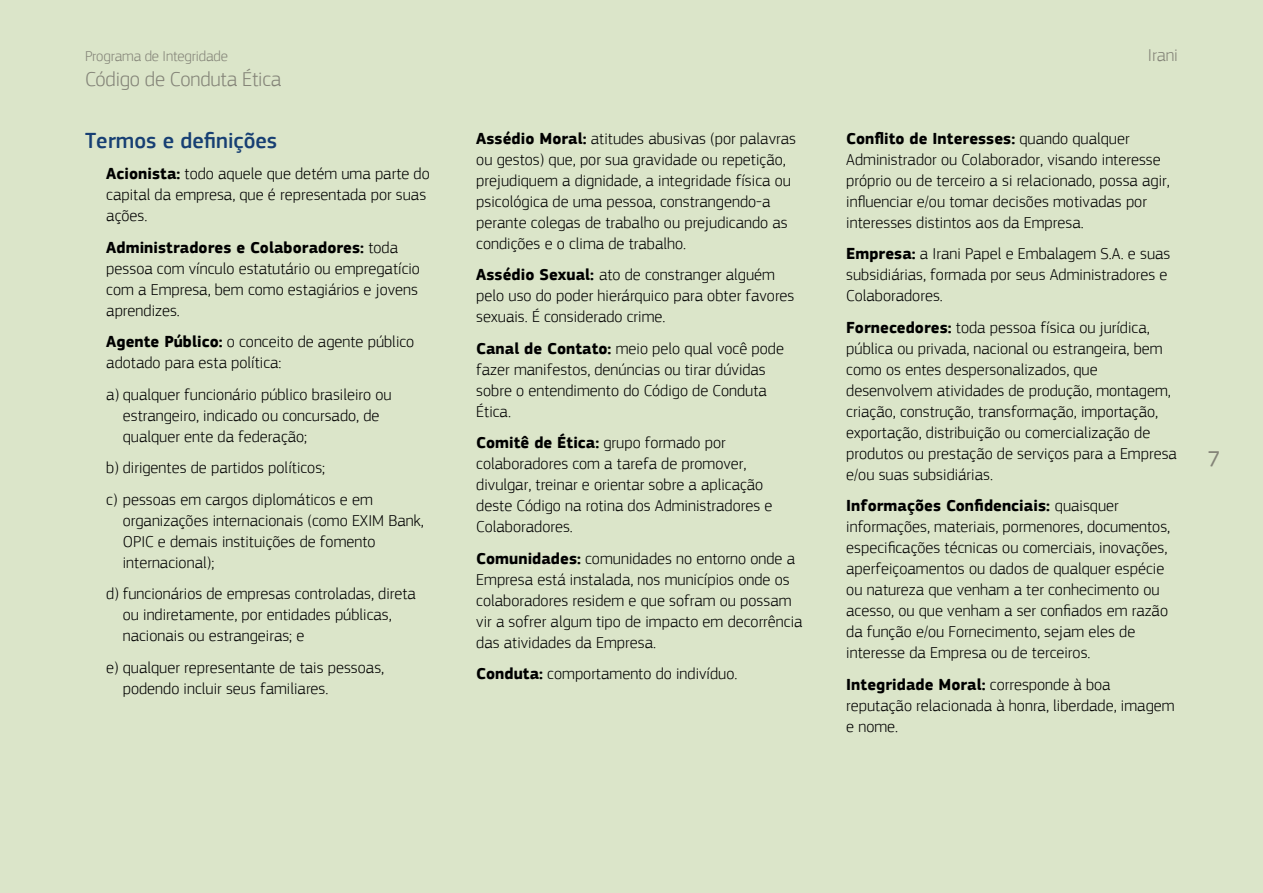
<style>
.page{position:relative;width:1263px;height:893px;background:#dbe5c9}
.page>*{position:absolute;margin:0;border:0;box-sizing:border-box;transform-origin:0 0}
.t1{font:500 22.5px "PF Square Sans Pro";color:#173f73}
.t2{font:22.5px "PF Square Sans Pro";color:#848478}
.t3{font:300 21px "PF Square Sans Pro";letter-spacing:-.01em;color:#848478}
.t4{font:300 18px "PF Square Sans Pro";letter-spacing:-.01em;color:#848478}
.t5{font:300 16.5px/21px "PF Square Sans Pro";letter-spacing:.005em;color:#000}
.t6{font:300 15px "PF Square Sans Pro";letter-spacing:-.01em;color:#848478}
.s1{font-weight:700}
</style>
<div class="page">
<p class="t6" style="left:85px;top:48px;width:144px">Programa de Integridade</p>
<p class="t3" style="left:85px;top:67px;width:198px">Código de Conduta Ética</p>
<h1 class="t1" style="left:85px;top:127px;width:194px">Termos e definições</h1>
<p class="t5" style="left:106px;top:163px;width:325px"><span class="s1">Acionista:</span> todo aquele que detém uma parte do capital da empresa, que é representada por suas ações.</p>
<p class="t5" style="left:106px;top:237px;width:315px"><span class="s1">Administradores e Colaboradores:</span> toda pessoa com vínculo estatutário ou empregatício com a Empresa, bem como estagiários e jovens aprendizes.</p>
<p class="t5" style="left:106px;top:331px;width:309px"><span class="s1">Agente Público:</span> o conceito de agente público adotado para esta política:</p>
<p class="t5" style="left:123px;top:405px;width:258px">estrangeiro, indicado ou concursado, de qualquer ente da federação;</p>
<p class="t5" style="left:106px;top:384px;width:287px">a) qualquer funcionário público brasileiro ou</p>
<p class="t5" style="left:106px;top:452px;width:268px;line-height:31.5px">b) dirigentes de partidos políticos;<br>c) pessoas em cargos diplomáticos e em</p>
<p class="t5" style="left:123px;top:510px;width:302px">organizações internacionais (como EXIM Bank,<br>OPIC e demais instituições de fomento internacional);</p>
<p class="t5" style="left:123px;top:604px;width:270px">ou indiretamente, por entidades públicas, nacionais ou estrangeiras; e</p>
<p class="t5" style="left:123px;top:678px;width:207px">podendo incluir seus familiares.</p>
<p class="t5" style="left:106px;top:583px;width:311px">d) funcionários de empresas controladas, direta</p>
<p class="t5" style="left:106px;top:657px;width:279px">e) qualquer representante de tais pessoas,</p>
<p class="t5" style="left:476px;top:127px;width:321px"><span class="s1">Assédio Moral:</span> atitudes abusivas (por palavras ou gestos) que, por sua gravidade ou repetição, prejudiquem a dignidade, a integridade física ou psicológica de uma pessoa, constrangendo-a perante colegas de trabalho ou prejudicando as condições e o clima de trabalho.</p>
<p class="t5" style="left:476px;top:264px;width:320px"><span class="s1">Assédio Sexual:</span> ato de constranger alguém pelo uso do poder hierárquico para obter favores sexuais. É considerado crime.</p>
<p class="t5" style="left:476px;top:338px;width:309px"><span class="s1">Canal de Contato:</span> meio pelo qual você pode fazer manifestos, denúncias ou tirar dúvidas sobre o entendimento do Código de Conduta Ética.</p>
<p class="t5" style="left:476px;top:432px;width:298px"><span class="s1">Comitê de Ética:</span> grupo formado por colaboradores com a tarefa de promover, divulgar, treinar e orientar sobre a aplicação deste Código na rotina dos Administradores e Colaboradores.</p>
<p class="t5" style="left:476px;top:548px;width:328px"><span class="s1">Comunidades:</span> comunidades no entorno onde a Empresa está instalada, nos municípios onde os colaboradores residem e que sofram ou possam vir a sofrer algum tipo de impacto em decorrência das atividades da Empresa.</p>
<p class="t5" style="left:476px;top:663px;width:263px"><span class="s1">Conduta:</span> comportamento do indivíduo.</p>
<p class="t4" style="left:1148px;top:45px;width:32px">Irani</p>
<p class="t5" style="left:846px;top:128px;width:325px"><span class="s1">Conflito de Interesses:</span> quando qualquer Administrador ou Colaborador, visando interesse próprio ou de terceiro a si relacionado, possa agir, influenciar e/ou tomar decisões motivadas por interesses distintos aos da Empresa.</p>
<p class="t5" style="left:846px;top:243px;width:326px"><span class="s1">Empresa:</span> a Irani Papel e Embalagem S.A. e suas subsidiárias, formada por seus Administradores e<br>Colaboradores.</p>
<p class="t5" style="left:846px;top:317px;width:332px"><span class="s1">Fornecedores:</span> toda pessoa física ou jurídica, pública ou privada, nacional ou estrangeira, bem como os entes despersonalizados, que desenvolvem atividades de produção, montagem, criação, construção, transformação, importação, exportação, distribuição ou comercialização de produtos ou prestação de serviços para a Empresa e/ou suas subsidiárias.</p>
<p class="t5" style="left:846px;top:495px;width:325px"><span class="s1">Informações Confidenciais:</span> quaisquer informações, materiais, pormenores, documentos, especificações técnicas ou comerciais, inovações, aperfeiçoamentos ou dados de qualquer espécie ou natureza que venham a ter conhecimento ou acesso, ou que venham a ser confiados em razão da função e/ou Fornecimento, sejam eles de interesse da Empresa ou de terceiros.</p>
<p class="t5" style="left:846px;top:674px;width:330px"><span class="s1">Integridade Moral:</span> corresponde à boa reputação relacionada à honra, liberdade, imagem e nome.</p>
<h1 class="t2" style="left:1208px;top:445px;width:14px">7</h1>
</div>
